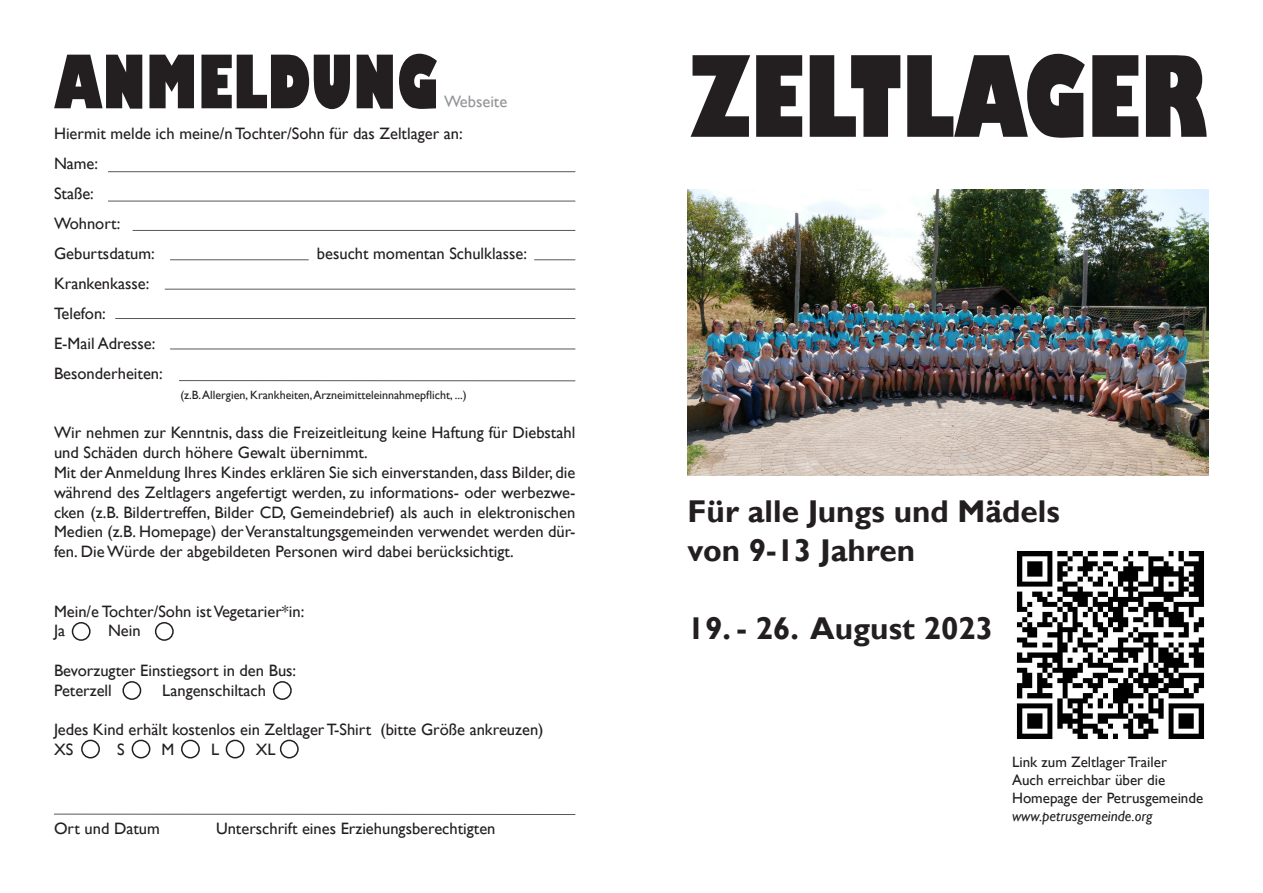
<style>
.page{position:relative;width:1263px;height:893px;background:#fff}
.page>*{position:absolute;margin:0;border:0;box-sizing:border-box;transform-origin:0 0}
.t1{font:800 condensed 109.5px "Gill Sans";color:#231f20}
.t2{font:800 condensed 72px "Gill Sans";color:#231f20}
.t3{font:700 31.5px "Gill Sans";color:#231f20}
.t4{font:16.5px/19.8px "Gill Sans";color:#231f20}
.t5{font:16.5px "Gill Sans";color:#939598}
.t6{font:15px/18px "Gill Sans";color:#231f20}
.t7{font:12px "Gill Sans";color:#231f20}
.s1{font-style:italic}
</style>
<div class="page">
<hr style="left:108px;top:171px;width:467px;height:1px;background:#57585a">
<hr style="left:108px;top:201px;width:467px;height:1px;background:#57585a">
<hr style="left:133px;top:230px;width:442px;height:1px;background:#57585a">
<hr style="left:170px;top:259px;width:139px;height:1px;background:#57585a">
<hr style="left:534px;top:259px;width:41px;height:1px;background:#57585a">
<hr style="left:165px;top:289px;width:410px;height:1px;background:#57585a">
<hr style="left:115px;top:318px;width:460px;height:1px;background:#57585a">
<hr style="left:170px;top:349px;width:405px;height:1px;background:#57585a">
<div style="left:72px;top:622px;width:19px;height:19px;border:2px solid #231f20;border-radius:50%"></div>
<div style="left:155px;top:622px;width:19px;height:19px;border:2px solid #231f20;border-radius:50%"></div>
<div style="left:81px;top:740px;width:19px;height:18px;border:2px solid #231f20;border-radius:50%"></div>
<div style="left:181px;top:740px;width:19px;height:18px;border:2px solid #231f20;border-radius:50%"></div>
<div style="left:132px;top:740px;width:18px;height:18px;border:2px solid #231f20;border-radius:50%"></div>
<div style="left:226px;top:740px;width:18px;height:18px;border:2px solid #231f20;border-radius:50%"></div>
<div style="left:280px;top:740px;width:19px;height:18px;border:2px solid #231f20;border-radius:50%"></div>
<hr style="left:179px;top:380px;width:396px;height:1px;background:#57585a">
<div style="left:122px;top:681px;width:19px;height:19px;border:2px solid #231f20;border-radius:50%"></div>
<div style="left:273px;top:681px;width:19px;height:19px;border:2px solid #231f20;border-radius:50%"></div>
<hr style="left:54px;top:814px;width:521px;height:1px;background:#57585a">
<img style="left:1016px;top:551px;width:189px;height:188px">
<img style="left:688px;top:190px;width:521px;height:285px">
<p class="t2" style="left:54px;top:37px;width:386px">ANMELDUNG</p>
<p class="t4" style="left:54px;top:124px;width:410px">Hiermit melde ich meine/n Tochter/Sohn für das Zeltlager an:</p>
<p class="t4" style="left:54px;top:154px;width:46px">Name:</p>
<p class="t4" style="left:54px;top:184px;width:41px">Staße:</p>
<p class="t4" style="left:54px;top:214px;width:68px">Wohnort:</p>
<p class="t4" style="left:54px;top:244px;width:102px">Geburtsdatum:</p>
<p class="t4" style="left:317px;top:244px;width:212px">besucht momentan Schulklasse:</p>
<p class="t4" style="left:54px;top:274px;width:97px">Krankenkasse:</p>
<p class="t4" style="left:54px;top:304px;width:53px">Telefon:</p>
<p class="t4" style="left:54px;top:334px;width:103px">E-Mail Adresse:</p>
<p class="t4" style="left:54px;top:364px;width:110px">Besonderheiten:</p>
<p class="t7" style="left:180px;top:388px;width:288px">(z.B. Allergien, Krankheiten, Arzneimitteleinnahmepflicht, ...)</p>
<p class="t4" style="left:54px;top:423px;width:523px">Wir nehmen zur Kenntnis, dass die Freizeitleitung keine Haftung für Diebstahl und Schäden durch höhere Gewalt übernimmt.</p>
<p class="t4" style="left:54px;top:463px;width:523px;text-align:justify">Mit der Anmeldung Ihres Kindes erklären Sie sich einverstanden, dass Bilder, die während des Zeltlagers angefertigt werden, zu informations- oder werbezwe&shy;cken (z.B. Bildertreffen, Bilder CD, Gemeindebrief) als auch in elektronischen Medien (z.B. Homepage) der Veranstaltungsgemeinden verwendet werden dür&shy;fen. Die Würde der abgebildeten Personen wird dabei berücksichtigt.</p>
<p class="t5" style="left:444px;top:92px;width:65px">Webseite</p>
<p class="t4" style="left:54px;top:601px;width:252px">Mein/e Tochter/Sohn ist Vegetarier*in:</p>
<p class="t4" style="left:54px;top:621px;width:13px">Ja</p>
<p class="t4" style="left:108px;top:621px;width:34px">Nein</p>
<p class="t4" style="left:54px;top:661px;width:244px">Bevorzugter Einstiegsort in den Bus:</p>
<p class="t4" style="left:54px;top:681px;width:59px">Peterzell</p>
<p class="t4" style="left:162px;top:681px;width:105px">Langenschiltach</p>
<p class="t4" style="left:54px;top:720px;width:491px">Jedes Kind erhält kostenlos ein Zeltlager T-Shirt (bitte Größe ankreuzen)</p>
<p class="t4" style="left:54px;top:740px;width:21px">XS</p>
<p class="t4" style="left:117px;top:740px;width:9px">S</p>
<p class="t4" style="left:161px;top:740px;width:14px">M</p>
<p class="t4" style="left:211px;top:740px;width:10px">L</p>
<p class="t4" style="left:256px;top:740px;width:21px">XL</p>
<p class="t4" style="left:54px;top:819px;width:107px">Ort und Datum</p>
<p class="t4" style="left:216px;top:819px;width:281px">Unterschrift eines Erziehungsberechtigten</p>
<p class="t1" style="left:689px;top:28px;width:519px">ZELTLAGER</p>
<p class="t3" style="left:688px;top:493px;width:374px">Für alle Jungs und Mädels</p>
<p class="t3" style="left:688px;top:532px;width:229px">von 9-13 Jahren</p>
<p class="t3" style="left:688px;top:610px;width:307px">19. - 26. August 2023</p>
<p class="t6" style="left:1012px;top:753px;width:156px">Link zum Zeltlager Trailer</p>
<p class="t6" style="left:1012px;top:771px;width:193px">Auch erreichbar über die<br>Homepage der Petrusgemeinde <span class="s1">www.petrusgemeinde.org</span></p>
</div>
